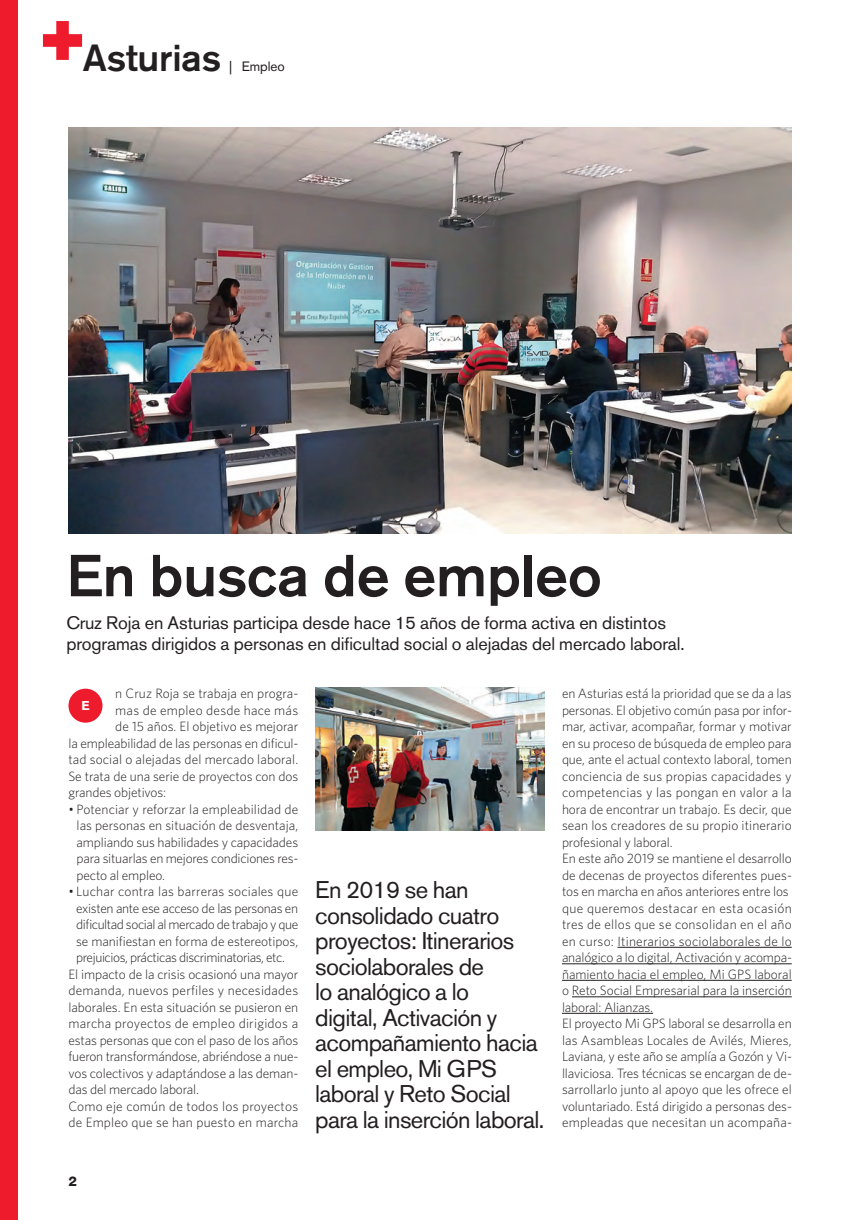
<style>
.page{position:relative;width:850px;height:1220px;background:#fff}
.page>*{position:absolute;margin:0;border:0;box-sizing:border-box;transform-origin:0 0}
.t1{font:500 58.65px "Akzidenz Grotesk BE";letter-spacing:-.005em;color:#231f20}
.t2{font:500 37.5px "Akzidenz Grotesk BE";letter-spacing:-.005em;color:#231f20}
.t3{font:24px/25.5px "Akzidenz Grotesk BE";letter-spacing:-.025em;color:#231f20}
.t4{font:18px/21px "Akzidenz Grotesk BE";letter-spacing:-.005em;color:#231f20}
.t5{font:300 13.5px/16.5px "Whitney";letter-spacing:-.005em;color:#231f20;text-align:justify}
.t6{font:300 13.5px "Whitney";letter-spacing:.015em;color:#231f20}
.t7{font:300 13.5px "Whitney";letter-spacing:-.03em;color:#231f20}
.t8{font:300 13.5px "Whitney";letter-spacing:-.025em;color:#231f20}
.t9{font:300 13.5px "Whitney";letter-spacing:.02em;color:#231f20}
.t10{font:13.5px "Akzidenz Grotesk BE";letter-spacing:-.005em;color:#231f20}
.t11{font:800 13.5px "Helvetica Neue";color:#231f20}
.t12{font:700 12.75px "Akzidenz Grotesk BE";color:#fff}
</style>
<div class="page">
<div style="left:0;top:0;width:18px;height:1219px;background:#ee1b2c"></div>
<hr style="left:617px;top:946px;width:174px;height:1px;background:#231f20">
<hr style="left:562px;top:963px;width:229px;height:1px;background:#231f20">
<hr style="left:562px;top:979px;width:229px;height:1px;background:#231f20">
<hr style="left:572px;top:996px;width:219px;height:1px;background:#231f20">
<hr style="left:562px;top:1012px;width:91px;height:1px;background:#231f20">
<svg style="left:43px;top:21px;width:39px;height:39px"></svg>
<div style="left:68px;top:688px;width:34px;height:34px;background:#ee1b2c;border-radius:50%"></div>
<img style="left:69px;top:127px;width:722px;height:406px">
<img style="left:315px;top:687px;width:230px;height:143px">
<h2 class="t2" style="left:83px;top:44px;width:140px">Asturias</h2>
<p class="t10" style="left:229px;top:61px;width:57px">| Empleo</p>
<h1 class="t1" style="left:66px;top:554px;width:537px">En busca de empleo</h1>
<h3 class="t4" style="left:66px;top:614px;width:619px">Cruz Roja en Asturias participa desde hace 15 años de forma activa en distintos programas dirigidos a personas en dificultad social o alejadas del mercado laboral.</h3>
<p class="t5" style="left:115px;top:686px;width:185px">n Cruz Roja se trabaja en progra-</p>
<p class="t6" style="left:115px;top:705px;width:184px">mas de empleo desde hace más</p>
<p class="t5" style="left:115px;top:719px;width:184px">de 15 años. El objetivo es mejorar</p>
<p class="t5" style="left:68px;top:735px;width:231px">la empleabilidad de las personas en dificul-</p>
<p class="t5" style="left:68px;top:752px;width:231px">tad social o alejadas del mercado laboral.</p>
<p class="t5" style="left:68px;top:768px;width:231px">Se trata de una serie de proyectos con dos</p>
<p class="t5" style="left:68px;top:785px;width:99px">grandes objetivos:</p>
<p class="t5" style="left:77px;top:801px;width:223px;text-indent:-8px">• Potenciar y reforzar la empleabilidad de las personas en situación de desventaja, ampliando sus habilidades y capacidades para situarlas en mejores condiciones res&shy;pecto al empleo.</p>
<p class="t6" style="left:68px;top:886px;width:231px">• Luchar contra las barreras sociales que</p>
<p class="t8" style="left:76px;top:903px;width:224px">existen ante ese acceso de las personas en</p>
<p class="t7" style="left:76px;top:919px;width:224px">dificultad social al mercado de trabajo y que</p>
<p class="t5" style="left:76px;top:933px;width:224px">se manifiestan en forma de estereotipos,</p>
<p class="t7" style="left:76px;top:952px;width:210px">prejuicios, prácticas discriminatorias, etc.</p>
<p class="t5" style="left:68px;top:966px;width:231px">El impacto de la crisis ocasionó una mayor</p>
<p class="t6" style="left:68px;top:985px;width:231px">demanda, nuevos perfiles y necesidades</p>
<p class="t5" style="left:68px;top:999px;width:231px">laborales. En esta situación se pusieron en</p>
<p class="t9" style="left:68px;top:1018px;width:231px">marcha proyectos de empleo dirigidos a</p>
<p class="t5" style="left:68px;top:1032px;width:231px">estas personas que con el paso de los años</p>
<p class="t5" style="left:68px;top:1049px;width:231px">fueron transformándose, abriéndose a nue-</p>
<p class="t5" style="left:68px;top:1065px;width:231px">vos colectivos y adaptándose a las deman-</p>
<p class="t5" style="left:68px;top:1082px;width:132px">das del mercado laboral.</p>
<p class="t6" style="left:68px;top:1101px;width:231px">Como eje común de todos los proyectos</p>
<p class="t5" style="left:68px;top:1115px;width:231px">de Empleo que se han puesto en marcha</p>
<p class="t5" style="left:562px;top:686px;width:231px;text-align:left">en Asturias está la prioridad que se da a las personas. El objetivo común pasa por infor&shy;mar, activar, acompañar, formar y motivar en su proceso de búsqueda de empleo para que, ante el actual contexto laboral, tomen conciencia de sus propias capacidades y competencias y las pongan en valor a la hora de encontrar un trabajo. Es decir, que sean los creadores de su propio itinerario profesional y laboral.<br>En este año 2019 se mantiene el desarrollo de decenas de proyectos diferentes pues&shy;tos en marcha en años anteriores entre los que queremos destacar en esta ocasión tres de ellos que se consolidan en el año en curso: Itinerarios sociolaborales de lo analógico a lo digital, Activación y acompa&shy;ñamiento hacia el empleo, Mi GPS laboral o Reto Social Empresarial para la inserción laboral: Alianzas.<br>El proyecto Mi GPS laboral se desarrolla en las Asambleas Locales de Avilés, Mieres, Laviana, y este año se amplía a Gozón y Vi&shy;llaviciosa. Tres técnicas se encargan de de&shy;sarrollarlo junto al apoyo que les ofrece el voluntariado. Está dirigido a personas des&shy;empleadas que necesitan un acompaña-</p>
<p class="t12" style="left:81px;top:701px;width:10px">E</p>
<h3 class="t3" style="left:315px;top:879px;width:230px">En 2019 se han consolidado cuatro proyectos: Itinerarios sociolaborales de<br>lo analógico a lo<br>digital, Activación y acompañamiento hacia el empleo, Mi GPS laboral y Reto Social para la inserción laboral.</h3>
<p class="t11" style="left:68px;top:1176px;width:10px">2</p>
</div>
